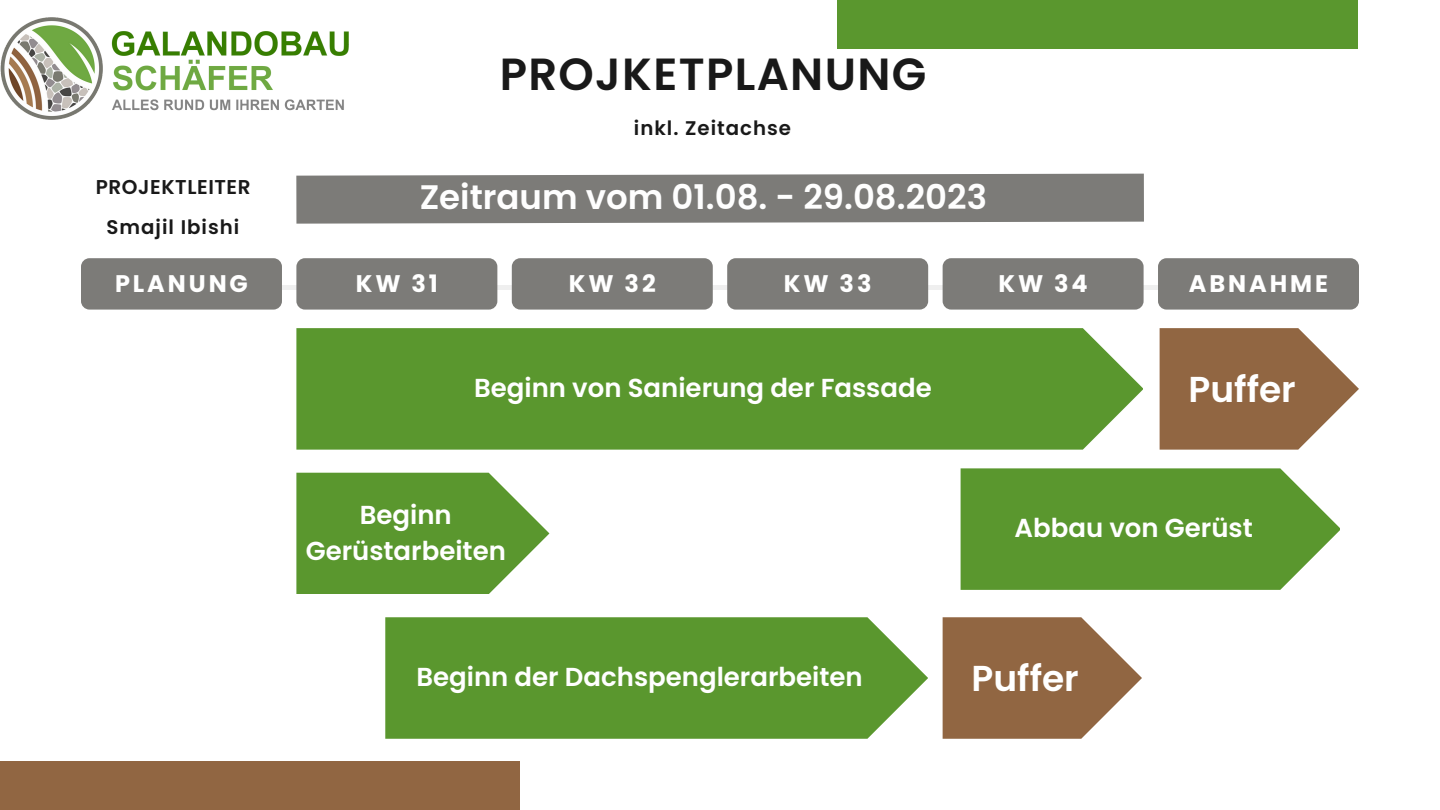
<style>
.page{position:relative;width:1440px;height:810px;background:#fff}
.page>*{position:absolute;margin:0;border:0;box-sizing:border-box;transform-origin:0 0}
.t1{font:600 45px "Poppins";letter-spacing:.03em;color:#191919}
.t2{font:600 36px "Poppins";color:#fff}
.t3{font:600 34px "Poppins";color:#fefefe}
.t4{font:600 26px/36px "Poppins";color:#fff;text-align:center}
.t5{font:700 24px "Poppins";letter-spacing:.12em;color:#fff}
.t6{font:600 20px "Poppins";letter-spacing:.03em;color:#191919}
.t7{font:600 19.7px "Poppins";letter-spacing:.05em;color:#191919}
</style>
<div class="page">
<hr style="left:165px;top:286px;width:1095px;height:4px;background:#efefef">
<div style="left:81px;top:258px;width:201px;height:51px;background:#7c7b78;border-radius:8px"></div>
<div style="left:296px;top:258px;width:201px;height:51px;background:#7c7b78;border-radius:8px"></div>
<div style="left:512px;top:258px;width:201px;height:51px;background:#7c7b78;border-radius:8px"></div>
<div style="left:727px;top:258px;width:201px;height:51px;background:#7c7b78;border-radius:8px"></div>
<div style="left:943px;top:258px;width:201px;height:51px;background:#7c7b78;border-radius:8px"></div>
<div style="left:1158px;top:258px;width:201px;height:51px;background:#7c7b78;border-radius:8px"></div>
<svg style="left:296px;top:473px;width:253px;height:121px;background:#6ea347"></svg>
<div style="left:296px;top:328px;width:847px;height:122px;background:#5a972e"></div>
<svg style="left:961px;top:468px;width:379px;height:122px;background:#679f3e"></svg>
<div style="left:385px;top:617px;width:543px;height:122px;background:#5a972e"></div>
<svg style="left:296px;top:173px;width:848px;height:51px;background:#838280"></svg>
<svg style="left:1160px;top:328px;width:199px;height:122px;background:#a17d5e"></svg>
<svg style="left:943px;top:617px;width:199px;height:122px;background:#a17d5e"></svg>
<div style="left:837px;top:0;width:521px;height:49px;background:#5a972e"></div>
<div style="left:0;top:761px;width:520px;height:49px;background:#916642"></div>
<img style="left:0;top:17px;width:349px;height:102px">
<p class="t6" style="left:96px;top:173px;width:157px">PROJEKTLEITER</p>
<p class="t7" style="left:107px;top:213px;width:134px">Smajil Ibishi</p>
<h1 class="t1" style="left:500px;top:43px;width:428px">PROJKETPLANUNG</h1>
<p class="t7" style="left:634px;top:115px;width:159px">inkl. Zeitachse</p>
<h3 class="t3" style="left:420px;top:173px;width:569px">Zeitraum vom 01.08. - 29.08.2023</h3>
<p class="t5" style="left:115px;top:267px;width:134px">PLANUNG</p>
<p class="t5" style="left:356px;top:267px;width:84px">KW 31</p>
<p class="t5" style="left:569px;top:267px;width:88px">KW 32</p>
<p class="t5" style="left:784px;top:267px;width:89px">KW 33</p>
<p class="t5" style="left:998px;top:267px;width:91px">KW 34</p>
<p class="t5" style="left:1189px;top:267px;width:141px">ABNAHME</p>
<p class="t4" style="left:474px;top:370px;width:459px">Beginn von Sanierung der Fassade</p>
<p class="t4" style="left:306px;top:497px;width:202px">Beginn<br>Gerüstarbeiten</p>
<p class="t4" style="left:417px;top:659px;width:448px">Beginn der Dachspenglerarbeiten</p>
<h2 class="t2" style="left:1189px;top:364px;width:109px">Puffer</h2>
<p class="t4" style="left:1015px;top:510px;width:240px">Abbau von Gerüst</p>
<h2 class="t2" style="left:972px;top:653px;width:109px">Puffer</h2>
</div>
